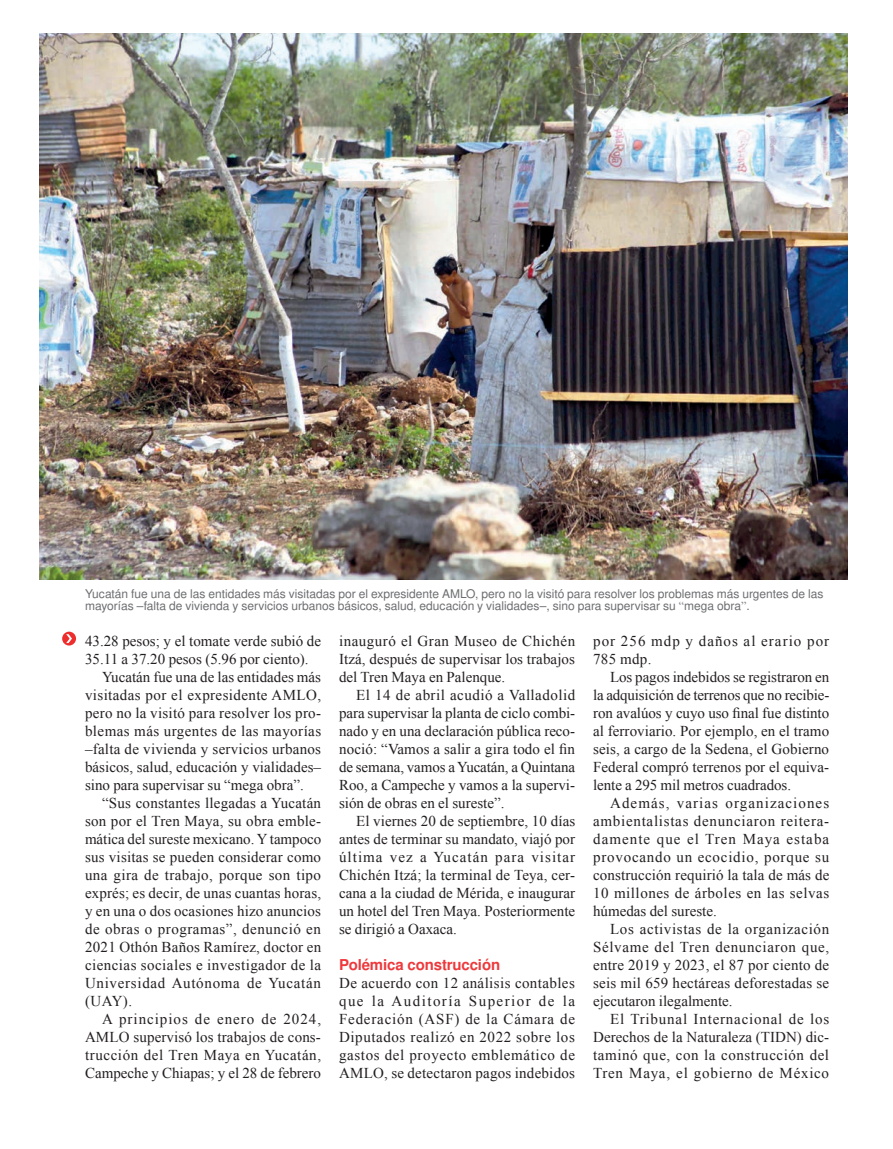
<style>
.page{position:relative;width:893px;height:1149px;background:#fff}
.page>*{position:absolute;margin:0;border:0;box-sizing:border-box;transform-origin:0 0}
.t1{font:15px/18px "Times New Roman";letter-spacing:.015em;color:#231f20;text-align:justify}
.t2{font:15px "Times New Roman";letter-spacing:-.005em;color:#231f20}
.t3{font:15px/18px "Times New Roman";letter-spacing:.07em;color:#231f20}
.t4{font:15px "Times New Roman";letter-spacing:.035em;color:#231f20}
.t5{font:15px "Times New Roman";letter-spacing:.04em;color:#231f20}
.t6{font:15px "Times New Roman";letter-spacing:.045em;color:#231f20}
.t7{font:15px "Times New Roman";letter-spacing:.065em;color:#231f20}
.t8{font:700 15px "Nimbus San L";letter-spacing:-.01em;color:#ee393c}
.t9{font:12px/12px "Nimbus San L";color:#6c6d70}
.s1{font-family:"Times New Roman"}
</style>
<div class="page">
<img style="left:39px;top:33px;width:808px;height:546px">
<div style="left:62px;top:631px;width:14px;height:14px;background:#ee2d2d;border-radius:50%"></div>
<svg style="left:66px;top:634px;width:6px;height:9px"></svg>
<p class="t9" style="left:85px;top:588px;width:740px">Yucatán fue una de las entidades más visitadas por el expresidente AMLO, pero no la visitó para resolver los problemas más urgentes de las mayorías –falta de vivienda y servicios urbanos básicos, salud, educación y vialidades–, sino para supervisar su <span class="s1">“</span>mega obra<span class="s1">”</span>.</p>
<p class="t1" style="left:85px;top:631px;width:238px">43.28 pesos; y el tomate verde subió de</p>
<p class="t1" style="left:85px;top:649px;width:225px">35.11 a 37.20 pesos (5.96 por ciento).</p>
<p class="t1" style="left:102px;top:667px;width:221px">Yucatán fue una de las entidades más</p>
<p class="t1" style="left:85px;top:685px;width:238px">visitadas por el expresidente AMLO,</p>
<p class="t1" style="left:85px;top:703px;width:238px">pero no la visitó para resolver los pro-</p>
<p class="t1" style="left:85px;top:721px;width:238px">blemas más urgentes de las mayorías</p>
<p class="t1" style="left:85px;top:739px;width:238px">–falta de vivienda y servicios urbanos</p>
<p class="t1" style="left:85px;top:757px;width:238px">básicos, salud, educación y vialidades–</p>
<p class="t1" style="left:85px;top:775px;width:220px">sino para supervisar su “mega obra”.</p>
<p class="t1" style="left:102px;top:793px;width:220px">“Sus constantes llegadas a Yucatán</p>
<p class="t1" style="left:85px;top:811px;width:238px">son por el Tren Maya, su obra emble-</p>
<p class="t2" style="left:85px;top:830px;width:238px">mática del sureste mexicano. Y tampoco</p>
<p class="t1" style="left:85px;top:847px;width:238px">sus visitas se pueden considerar como</p>
<p class="t1" style="left:85px;top:865px;width:237px">una gira de trabajo, porque son tipo</p>
<p class="t1" style="left:85px;top:883px;width:238px">exprés; es decir, de unas cuantas horas,</p>
<p class="t1" style="left:85px;top:901px;width:238px">y en una o dos ocasiones hizo anuncios</p>
<p class="t4" style="left:85px;top:920px;width:237px">de obras o programas”, denunció en</p>
<p class="t1" style="left:85px;top:937px;width:238px">2021 Othón Baños Ramírez, doctor en</p>
<p class="t1" style="left:85px;top:955px;width:238px">ciencias sociales e investigador de la</p>
<p class="t6" style="left:85px;top:974px;width:237px">Universidad Autónoma de Yucatán</p>
<p class="t1" style="left:85px;top:991px;width:49px">(UAY).</p>
<p class="t7" style="left:102px;top:1010px;width:221px">A principios de enero de 2024,</p>
<p class="t1" style="left:85px;top:1027px;width:237px">AMLO supervisó los trabajos de cons-</p>
<p class="t5" style="left:85px;top:1046px;width:238px">trucción del Tren Maya en Yucatán,</p>
<p class="t1" style="left:85px;top:1063px;width:238px">Campeche y Chiapas; y el 28 de febrero</p>
<p class="t1" style="left:339px;top:631px;width:238px">inauguró el Gran Museo de Chichén Itzá, después de supervisar los trabajos del Tren Maya en Palenque.</p>
<p class="t1" style="left:339px;top:685px;width:238px;text-indent:17px">El 14 de abril acudió a Valladolid para supervisar la planta de ciclo combi&shy;nado y en una declaración pública reco&shy;noció: “Vamos a salir a gira todo el fin de semana, vamos a Yucatán, a Quintana Roo, a Campeche y vamos a la supervi&shy;sión de obras en el sureste”.</p>
<p class="t1" style="left:339px;top:811px;width:238px;text-indent:17px">El viernes 20 de septiembre, 10 días antes de terminar su mandato, viajó por última vez a Yucatán para visitar Chichén Itzá; la terminal de Teya, cer&shy;cana a la ciudad de Mérida, e inaugurar un hotel del Tren Maya. Posteriormente se dirigió a Oaxaca.</p>
<p class="t8" style="left:339px;top:958px;width:163px">Polémica construcción</p>
<p class="t1" style="left:339px;top:973px;width:238px">De acuerdo con 12 análisis contables que la Auditoría Superior de la Federación (ASF) de la Cámara de Diputados realizó en 2022 sobre los gastos del proyecto emblemático de AMLO, se detectaron pagos indebidos</p>
<p class="t3" style="left:593px;top:631px;width:238px">por 256 mdp y daños al erario por<br>785 mdp.</p>
<p class="t1" style="left:593px;top:667px;width:238px;text-indent:17px">Los pagos indebidos se registraron en la adquisición de terrenos que no recibie&shy;ron avalúos y cuyo uso final fue distinto al ferroviario. Por ejemplo, en el tramo seis, a cargo de la Sedena, el Gobierno Federal compró terrenos por el equiva&shy;lente a 295 mil metros cuadrados.</p>
<p class="t1" style="left:593px;top:793px;width:238px;text-indent:17px">Además, varias organizaciones ambientalistas denunciaron reitera&shy;damente que el Tren Maya estaba provocando un ecocidio, porque su construcción requirió la tala de más de 10 millones de árboles en las selvas húmedas del sureste.</p>
<p class="t1" style="left:593px;top:919px;width:238px;text-indent:17px">Los activistas de la organización Sélvame del Tren denunciaron que, entre 2019 y 2023, el 87 por ciento de seis mil 659 hectáreas deforestadas se ejecutaron ilegalmente.</p>
<p class="t1" style="left:593px;top:1009px;width:238px;text-indent:17px">El Tribunal Internacional de los Derechos de la Naturaleza (TIDN) dic&shy;taminó que, con la construcción del Tren Maya, el gobierno de México</p>
</div>
